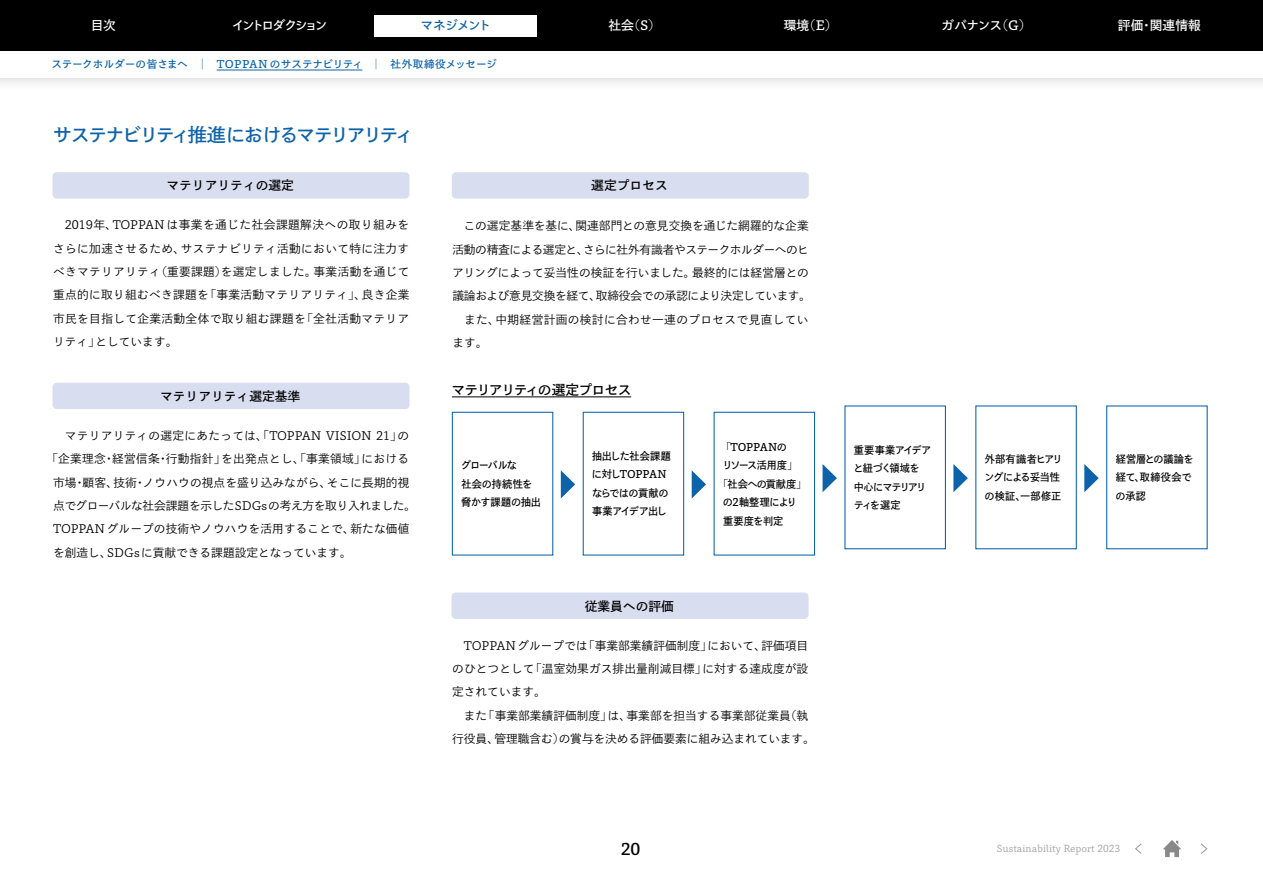
<style>
.page{position:relative;width:1263px;height:893px;background:#fff}
.page>*{position:absolute;margin:0;border:0;box-sizing:border-box;transform-origin:0 0}
.t1{font:19.2px "P Bunkyu Go Pr 6 N DB";letter-spacing:-.12em;color:#0d63aa}
.t2{font:15.9px "P Bunkyu Go Pr 6 N DB";color:#000}
.t3{font:13.8px "P Bunkyu Go Pr 6 N DB";letter-spacing:-.06em;color:#000}
.t4{font:12.75px "P Bunkyu Go Pr 6 N DB";color:#000}
.t5{font:12.75px "P Bunkyu Go Pr 6 N DB";letter-spacing:-.095em;color:#fff}
.t6{font:12.75px "P Bunkyu Go Pr 6 N DB";letter-spacing:-.205em;color:#fff}
.t7{font:12.75px "P Bunkyu Go Pr 6 N DB";letter-spacing:-.07em;color:#0d63aa}
.t8{font:11.7px/23.4px "P Bunkyu Go Pr 6 N R";letter-spacing:.005em;color:#000;text-align:justify}
.t9{font:11.7px "P Bunkyu Go Pr 6 N R";letter-spacing:.025em;color:#000}
.t10{font:11.7px "P Bunkyu Go Pr 6 N R";letter-spacing:-.025em;color:#000}
.t11{font:11.7px "P Bunkyu Go Pr 6 N R";letter-spacing:-.035em;color:#000}
.t12{font:11.7px "P Bunkyu Go Pr 6 N R";letter-spacing:.03em;color:#000}
.t13{font:10.65px "P Bunkyu Go Pr 6 N DB";letter-spacing:-.005em;color:#0d63aa}
.t14{font:10.5px/18.5px "P Bunkyu Go Pr 6 N DB";letter-spacing:-.035em;color:#000;scale:.96 1}
.t15{font:10.5px/18.5px "P Bunkyu Go Pr 6 N DB";letter-spacing:-.065em;color:#000;scale:.96 1}
.t16{font:10.5px/18.5px "P Bunkyu Go Pr 6 N DB";letter-spacing:-.015em;color:#000;scale:.96 1}
.t17{font:10.5px "P Bunkyu Go Pr 6 N DB";letter-spacing:-.105em;color:#000;scale:.96 1}
.t18{font:9.6px "P Bunkyu Go Pr 6 N R";color:#9fa0a0}
</style>
<div class="page">
<svg style="left:1135px;top:843px;width:7px;height:11px"></svg>
<svg style="left:1201px;top:843px;width:7px;height:11px"></svg>
<svg style="left:1163px;top:840px;width:18px;height:17px"></svg>
<div style="left:452px;top:412px;width:101px;height:144px;border:1px solid #0d63aa"></div>
<div style="left:583px;top:412px;width:101px;height:144px;border:1px solid #0d63aa"></div>
<div style="left:713px;top:412px;width:102px;height:144px;border:1px solid #0d63aa"></div>
<div style="left:844px;top:405px;width:102px;height:144px;border:1px solid #0d63aa"></div>
<div style="left:975px;top:405px;width:102px;height:144px;border:1px solid #0d63aa"></div>
<div style="left:1106px;top:405px;width:102px;height:144px;border:1px solid #0d63aa"></div>
<svg style="left:561px;top:470px;width:14px;height:28px"></svg>
<svg style="left:692px;top:470px;width:14px;height:28px"></svg>
<svg style="left:953px;top:464px;width:15px;height:28px"></svg>
<svg style="left:822px;top:464px;width:15px;height:28px"></svg>
<svg style="left:1084px;top:464px;width:15px;height:28px"></svg>
<hr style="left:452px;top:396px;width:179px;height:1px;background:#000">
<div style="left:52px;top:172px;width:357px;height:27px;background:#d8ddef;border-radius:4px"></div>
<div style="left:52px;top:383px;width:357px;height:26px;background:#d8ddef;border-radius:4px"></div>
<div style="left:451px;top:593px;width:357px;height:26px;background:#d8ddef;border-radius:4px"></div>
<div style="left:452px;top:172px;width:357px;height:27px;background:#d8ddef;border-radius:4px"></div>
<div style="left:0;top:37px;width:1263px;height:55px;background:#000;opacity:.2"></div>
<div style="left:0;top:51px;width:1263px;height:27px;background:#fff"></div>
<div style="left:0;top:0;width:1263px;height:51px;background:#000"></div>
<div style="left:374px;top:15px;width:163px;height:21px;background:#fff"></div>
<hr style="left:217px;top:70px;width:145px;height:1px;background:#0d63aa">
<p class="t5" style="left:91px;top:19px;width:27px">目次</p>
<p class="t6" style="left:232px;top:19px;width:97px">イントロダクション</p>
<p class="t7" style="left:421px;top:19px;width:72px">マネジメント</p>
<p class="t5" style="left:608px;top:19px;width:54px">社会（S）</p>
<p class="t5" style="left:784px;top:19px;width:55px">環境（E）</p>
<p class="t5" style="left:941px;top:19px;width:92px">ガバナンス（G）</p>
<p class="t5" style="left:1118px;top:19px;width:84px">評価・関連情報</p>
<p class="t13" style="left:51px;top:59px;width:447px">ステークホルダーの皆さまへ　｜　TOPPAN のサステナビリティ　｜　社外取締役メッセージ</p>
<h1 class="t1" style="left:53px;top:124px;width:363px">サステナビリティ推進におけるマテリアリティ</h1>
<p class="t4" style="left:166px;top:178px;width:129px">マテリアリティの選定</p>
<p class="t8" style="left:53px;top:214px;width:358px;text-indent:12px">2019年、TOPPAN は事業を通じた社会課題解決への取り組みをさらに加速させるため、サステナビリティ活動において特に注力すべきマテリアリティ（重要課題）を選定しました。事業活動を通じて重点的に取り組むべき課題を「事業活動マテリアリティ」、良き企業市民を目指して企業活動全体で取り組む課題を「全社活動マテリアリティ」としています。</p>
<p class="t4" style="left:160px;top:389px;width:142px">マテリアリティ選定基準</p>
<p class="t9" style="left:65px;top:429px;width:346px">マテリアリティの選定にあたっては、「TOPPAN VISION 21」の</p>
<p class="t9" style="left:47px;top:452px;width:364px">「企業理念・経営信条・行動指針」を出発点とし、「事業領域」における</p>
<p class="t8" style="left:53px;top:471px;width:358px">市場・顧客、技術・ノウハウの視点を盛り込みながら、そこに長期的視</p>
<p class="t10" style="left:53px;top:499px;width:364px">点でグローバルな社会課題を示したSDGsの考え方を取り入れました。</p>
<p class="t8" style="left:53px;top:518px;width:358px">TOPPANグループの技術やノウハウを活用することで、新たな価値</p>
<p class="t8" style="left:53px;top:541px;width:300px">を創造し、SDGsに貢献できる課題設定となっています。</p>
<p class="t4" style="left:591px;top:178px;width:78px">選定プロセス</p>
<p class="t8" style="left:464px;top:214px;width:346px">この選定基準を基に、関連部門との意見交換を通じた網羅的な企業</p>
<p class="t11" style="left:452px;top:243px;width:358px">活動の精査による選定と、さらに社外有識者やステークホルダーへのヒ</p>
<p class="t8" style="left:452px;top:261px;width:358px">アリングによって妥当性の検証を行いました。最終的には経営層との</p>
<p class="t10" style="left:452px;top:289px;width:360px">議論および意見交換を経て、取締役会での承認により決定しています。</p>
<p class="t12" style="left:464px;top:313px;width:346px">また、中期経営計画の検討に合わせ一連のプロセスで見直してい</p>
<p class="t8" style="left:452px;top:331px;width:37px">ます。</p>
<p class="t3" style="left:451px;top:382px;width:182px">マテリアリティの選定プロセス</p>
<p class="t14" style="left:461px;top:456px;width:85px">グローバルな<br>社会の持続性を脅かす課題の抽出</p>
<p class="t14" style="left:592px;top:447px;width:84px">抽出した社会課題に対しTOPPANならではの貢献の事業アイデア出し</p>
<p class="t4" style="left:585px;top:599px;width:91px">従業員への評価</p>
<p class="t14" style="left:721px;top:438px;width:70px">「TOPPANの</p>
<p class="t17" style="left:722px;top:459px;width:79px">リソース活用度」</p>
<p class="t14" style="left:718px;top:475px;width:93px">「社会への貢献度」</p>
<p class="t14" style="left:723px;top:493px;width:79px">の2軸整理により</p>
<p class="t14" style="left:723px;top:512px;width:64px">重要度を判定</p>
<p class="t8" style="left:452px;top:634px;width:358px;text-indent:12px">TOPPANグループでは「事業部業績評価制度」において、評価項目のひとつとして「温室効果ガス排出量削減目標」に対する達成度が設定されています。</p>
<p class="t8" style="left:452px;top:704px;width:364px;text-align:center">また「事業部業績評価制度」は、事業部を担当する事業部従業員（執<br>行役員、管理職含む）の賞与を決める評価要素に組み込まれています。</p>
<p class="t15" style="left:853px;top:441px;width:83px">重要事業アイデアと紐づく領域を中心にマテリアリティを選定</p>
<p class="t14" style="left:984px;top:450px;width:83px">外部有識者ヒアリングによる妥当性の検証、一部修正</p>
<p class="t16" style="left:1115px;top:450px;width:83px">経営層との議論を経て、取締役会での承認</p>
<h2 class="t2" style="left:621px;top:840px;width:21px">20</h2>
<p class="t18" style="left:997px;top:843px;width:125px">Sustainability Report 2023</p>
</div>
